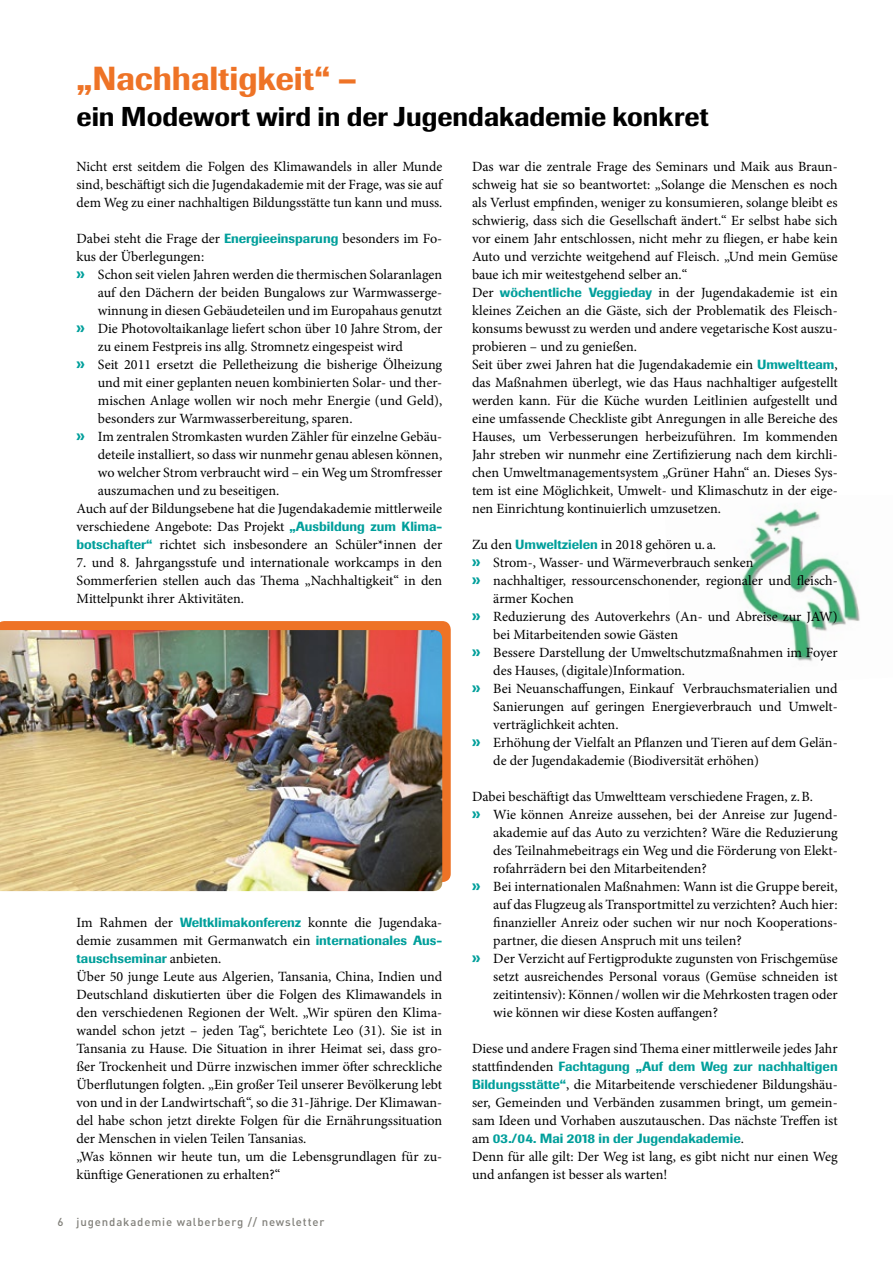
<style>
.page{position:relative;width:893px;height:1263px;background:#fff}
.page>*{position:absolute;margin:0;border:0;box-sizing:border-box;transform-origin:0 0}
.t1{font:500 33px "Supersonic BSK";letter-spacing:-.005em;color:#ee7326}
.t2{font:500 27px "Supersonic BSK";letter-spacing:-.005em;color:#000}
.t3{font:14.1px/18px "Minion Pro";color:#000}
.t4{font:500 13.2px "Supersonic BSK";color:#009f9b}
.t5{font:500 11.4px "DIN";letter-spacing:.075em;color:#81807a}
.s1{font-family:"Supersonic BSK";font-weight:500;font-size:13.2px;color:#009f9b}
.s2{font-family:"Supersonic BSK";font-weight:500;font-size:16.5px;color:#009f9b}
.s3{font-family:"Minion Pro";font-weight:400;font-size:14.1px;color:#000}
</style>
<div class="page">
<svg style="left:0;top:621px;width:451px;height:261px;background:#ec752b"></svg>
<img style="left:742px;top:508px;width:118px;height:153px">
<img style="left:0;top:630px;width:442px;height:261px">
<h1 class="t1" style="left:77px;top:58px;width:282px">„Nachhaltigkeit“ –</h1>
<h2 class="t2" style="left:77px;top:100px;width:634px">ein Modewort wird in der Jugendakademie konkret</h2>
<p class="t3" style="left:77px;top:158px;width:367px;text-align:justify">Nicht erst seitdem die Folgen des Klimawandels in aller Munde sind, beschäftigt sich die Jugendakademie mit der Frage, was sie auf dem Weg zu einer nachhaltigen Bildungsstätte tun kann und muss.</p>
<p class="t3" style="left:77px;top:230px;width:367px">Dabei steht die Frage der <span class="s1">Energieeinsparung</span> besonders im Fo-</p>
<p class="t3" style="left:77px;top:248px;width:129px">kus der Überlegungen:</p>
<p class="t3" style="left:77px;top:266px;width:367px"><span class="s2">»</span> Schon seit vielen Jahren werden die thermischen Solaranlagen</p>
<p class="t3" style="left:98px;top:284px;width:346px">auf den Dächern der beiden Bungalows zur Warmwasserge-</p>
<p class="t3" style="left:98px;top:302px;width:346px">winnung in diesen Gebäudeteilen und im Europahaus genutzt</p>
<p class="t3" style="left:77px;top:320px;width:367px"><span class="s2">»</span> Die Photovoltaikanlage liefert schon über 10 Jahre Strom, der</p>
<p class="t3" style="left:98px;top:338px;width:307px">zu einem Festpreis ins allg. Stromnetz eingespeist wird</p>
<p class="t3" style="left:77px;top:356px;width:367px"><span class="s2">»</span> Seit 2011 ersetzt die Pelletheizung die bisherige Ölheizung</p>
<p class="t3" style="left:98px;top:374px;width:346px">und mit einer geplanten neuen kombinierten Solar- und ther-</p>
<p class="t3" style="left:98px;top:392px;width:346px">mischen Anlage wollen wir noch mehr Energie (und Geld),</p>
<p class="t3" style="left:98px;top:410px;width:256px">besonders zur Warmwasserbereitung, sparen.</p>
<p class="t3" style="left:77px;top:428px;width:367px"><span class="s2">»</span> Im zentralen Stromkasten wurden Zähler für einzelne Gebäu-</p>
<p class="t3" style="left:98px;top:446px;width:346px">deteile installiert, so dass wir nunmehr genau ablesen können,</p>
<p class="t3" style="left:98px;top:464px;width:346px">wo welcher Strom verbraucht wird – ein Weg um Stromfresser</p>
<p class="t3" style="left:98px;top:482px;width:183px">auszumachen und zu beseitigen.</p>
<p class="t3" style="left:77px;top:500px;width:367px">Auch auf der Bildungsebene hat die Jugendakademie mittlerweile</p>
<p class="t3" style="left:77px;top:518px;width:367px">verschiedene Angebote: Das Projekt <span class="s1">„Ausbildung zum Klima-</span></p>
<p class="t3" style="left:77px;top:536px;width:367px"><span class="s1">botschafter“</span> richtet sich insbesondere an Schüler*innen der</p>
<p class="t3" style="left:77px;top:554px;width:367px;text-align:justify">7. und 8. Jahrgangsstufe und internationale workcamps in den Sommerferien stellen auch das Thema „Nachhaltigkeit“ in den Mittelpunkt ihrer Aktivitäten.</p>
<p class="t3" style="left:77px;top:914px;width:367px">Im Rahmen der <span class="s1">Weltklimakonferenz</span> konnte die Jugendaka&shy;demie zusammen mit Germanwatch ein <span class="s1">internationales Aus-</span></p>
<p class="t4" style="left:77px;top:950px;width:146px">tauschseminar <span class="s3">anbieten.</span></p>
<p class="t3" style="left:77px;top:968px;width:367px">Über 50 junge Leute aus Algerien, Tansania, China, Indien und Deutschland diskutierten über die Folgen des Klimawandels in den verschiedenen Regionen der Welt. „Wir spüren den Klima&shy;wandel schon jetzt – jeden Tag“, berichtete Leo (31). Sie ist in Tansania zu Hause. Die Situation in ihrer Heimat sei, dass gro&shy;ßer Trockenheit und Dürre inzwischen immer öfter schreckliche Überflutungen folgten. „Ein großer Teil unserer Bevölkerung lebt von und in der Landwirtschaft“, so die 31-Jährige. Der Klimawan&shy;del habe schon jetzt direkte Folgen für die Ernährungssituation der Menschen in vielen Teilen Tansanias.<br>„Was können wir heute tun, um die Lebensgrundlagen für zu&shy;künftige Generationen zu erhalten?“</p>
<p class="t5" style="left:57px;top:1214px;width:268px">6 jugendakademie walberberg // newsletter</p>
<p class="t3" style="left:472px;top:158px;width:367px">Das war die zentrale Frage des Seminars und Maik aus Braun&shy;schweig hat sie so beantwortet: „Solange die Menschen es noch als Verlust empfinden, weniger zu konsumieren, solange bleibt es schwierig, dass sich die Gesellschaft ändert.“ Er selbst habe sich vor einem Jahr entschlossen, nicht mehr zu fliegen, er habe kein Auto und verzichte weitgehend auf Fleisch. „Und mein Gemüse baue ich mir weitestgehend selber an.“<br>Der <span class="s1">wöchentliche Veggieday</span> in der Jugendakademie ist ein kleines Zeichen an die Gäste, sich der Problematik des Fleisch&shy;konsums bewusst zu werden und andere vegetarische Kost auszu&shy;probieren – und zu genießen.<br>Seit über zwei Jahren hat die Jugendakademie ein <span class="s1">Umweltteam</span>, das Maßnahmen überlegt, wie das Haus nachhaltiger aufgestellt werden kann. Für die Küche wurden Leitlinien aufgestellt und eine umfassende Checkliste gibt Anregungen in alle Bereiche des Hauses, um Verbesserungen herbeizuführen. Im kommenden Jahr streben wir nunmehr eine Zertifizierung nach dem kirchli&shy;chen Umweltmanagementsystem „Grüner Hahn“ an. Dieses Sys&shy;tem ist eine Möglichkeit, Umwelt- und Klimaschutz in der eige&shy;nen Einrichtung kontinuierlich umzusetzen.</p>
<p class="t3" style="left:472px;top:536px;width:246px">Zu den <span class="s1">Umweltzielen</span> in 2018 gehören u. a.</p>
<p class="t3" style="left:472px;top:554px;width:283px"><span class="s2">»</span> Strom-, Wasser- und Wärmeverbrauch senken</p>
<p class="t3" style="left:472px;top:572px;width:366px"><span class="s2">»</span> nachhaltiger, ressourcenschonender, regionaler und fleisch-</p>
<p class="t3" style="left:493px;top:590px;width:82px">ärmer Kochen</p>
<p class="t3" style="left:472px;top:608px;width:367px"><span class="s2">»</span> Reduzierung des Autoverkehrs (An- und Abreise zur JAW)</p>
<p class="t3" style="left:493px;top:626px;width:186px">bei Mitarbeitenden sowie Gästen</p>
<p class="t3" style="left:472px;top:644px;width:367px"><span class="s2">»</span> Bessere Darstellung der Umweltschutzmaßnahmen im Foyer</p>
<p class="t3" style="left:493px;top:662px;width:193px">des Hauses, (digitale)Information.</p>
<p class="t3" style="left:472px;top:680px;width:367px"><span class="s2">»</span> Bei Neuanschaffungen, Einkauf Verbrauchsmaterialien und</p>
<p class="t3" style="left:493px;top:698px;width:344px">Sanierungen auf geringen Energieverbrauch und Umwelt-</p>
<p class="t3" style="left:493px;top:716px;width:127px">verträglichkeit achten.</p>
<p class="t3" style="left:472px;top:734px;width:367px"><span class="s2">»</span> Erhöhung der Vielfalt an Pflanzen und Tieren auf dem Gelän-</p>
<p class="t3" style="left:493px;top:752px;width:267px">de der Jugendakademie (Biodiversität erhöhen)</p>
<p class="t3" style="left:472px;top:788px;width:342px">Dabei beschäftigt das Umweltteam verschiedene Fragen, z.B.</p>
<p class="t3" style="left:472px;top:806px;width:367px"><span class="s2">»</span> Wie können Anreize aussehen, bei der Anreise zur Jugend-</p>
<p class="t3" style="left:493px;top:824px;width:346px">akademie auf das Auto zu verzichten? Wäre die Reduzierung</p>
<p class="t3" style="left:493px;top:842px;width:346px">des Teilnahmebeitrags ein Weg und die Förderung von Elekt-</p>
<p class="t3" style="left:493px;top:860px;width:215px">rofahrrädern bei den Mitarbeitenden?</p>
<p class="t3" style="left:472px;top:878px;width:367px"><span class="s2">»</span> Bei internationalen Maßnahmen: Wann ist die Gruppe bereit,</p>
<p class="t3" style="left:493px;top:896px;width:346px">auf das Flugzeug als Transportmittel zu verzichten? Auch hier:</p>
<p class="t3" style="left:493px;top:914px;width:346px">finanzieller Anreiz oder suchen wir nur noch Kooperations-</p>
<p class="t3" style="left:493px;top:932px;width:250px">partner, die diesen Anspruch mit uns teilen?</p>
<p class="t3" style="left:472px;top:950px;width:367px"><span class="s2">»</span> Der Verzicht auf Fertigprodukte zugunsten von Frischgemüse</p>
<p class="t3" style="left:493px;top:968px;width:346px">setzt ausreichendes Personal voraus (Gemüse schneiden ist</p>
<p class="t3" style="left:493px;top:986px;width:346px">zeitintensiv): Können/wollen wir die Mehrkosten tragen oder</p>
<p class="t3" style="left:493px;top:1004px;width:226px">wie können wir diese Kosten auffangen?</p>
<p class="t3" style="left:472px;top:1040px;width:367px">Diese und andere Fragen sind Thema einer mittlerweile jedes Jahr</p>
<p class="t4" style="left:472px;top:1058px;width:367px"><span class="s3">stattfindenden</span> Fachtagung „Auf dem Weg zur nachhaltigen</p>
<p class="t3" style="left:472px;top:1076px;width:367px;text-align:justify"><span class="s1">Bildungsstätte“</span>, die Mitarbeitende verschiedener Bildungshäu&shy;ser, Gemeinden und Verbänden zusammen bringt, um gemein&shy;sam Ideen und Vorhaben auszutauschen. Das nächste Treffen ist</p>
<p class="t4" style="left:472px;top:1130px;width:274px"><span class="s3">am</span> 03./04. Mai 2018 in der Jugendakademie<span class="s3">.</span></p>
<p class="t3" style="left:472px;top:1148px;width:367px">Denn für alle gilt: Der Weg ist lang, es gibt nicht nur einen Weg und anfangen ist besser als warten!</p>
</div>
